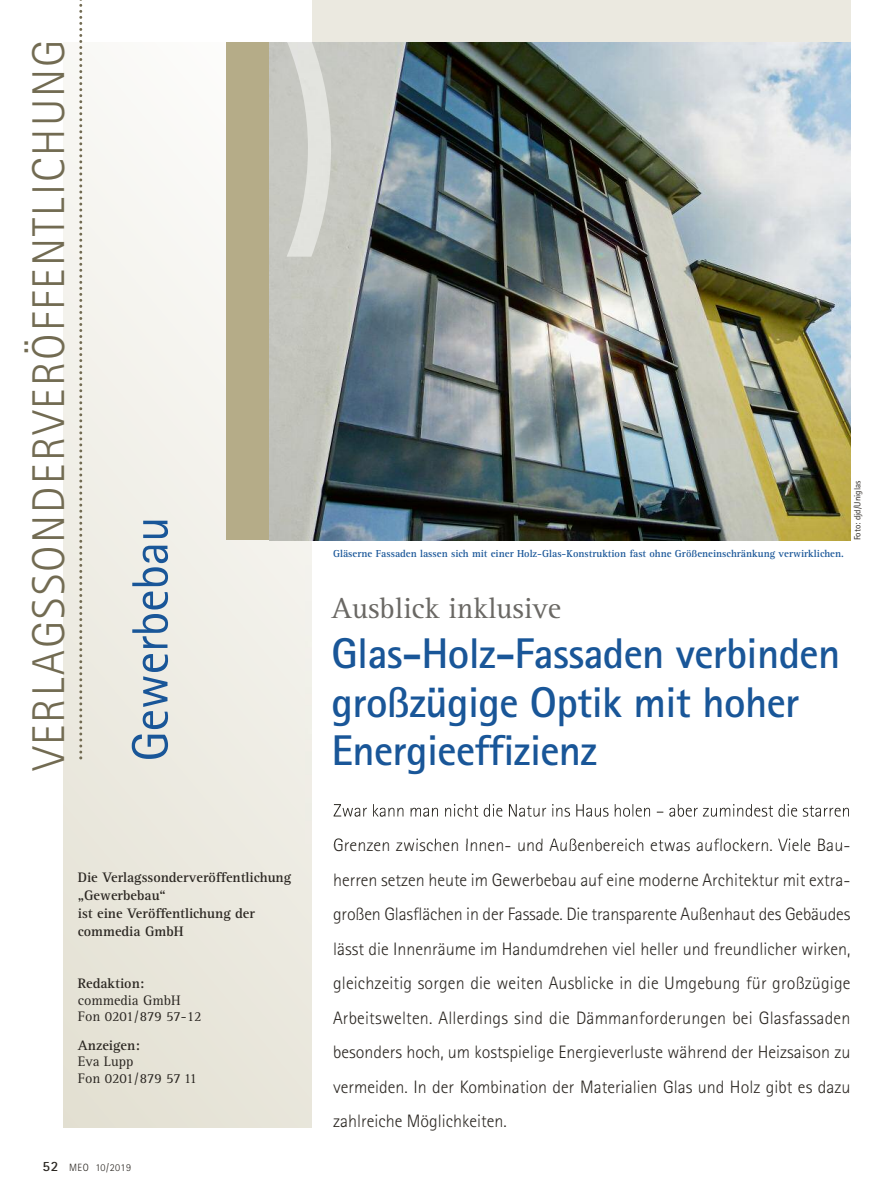
<style>
.page{position:relative;width:893px;height:1191px;background:#fff}
.page>*{position:absolute;margin:0;border:0;box-sizing:border-box;transform-origin:0 0}
.t1{font:51px "Agfa Rotis Sans Serif";letter-spacing:-.005em;color:#195698}
.t2{font:300 45.9px "Agfa Rotis Sans Serif";letter-spacing:.05em;color:#726b52}
.t3{font:700 43.05px/48.4px "Agfa Rotis Sans Serif";letter-spacing:-.015em;color:#195698}
.t4{font:29.7px "Agfa Rotis Serif";color:#6a6864}
.t5{font:300 18px/34.5px "Agfa Rotis Sans Serif";color:#2b2722;text-align:justify}
.t6{font:700 14.25px/18px "Agfa Rotis Serif";color:#2b2722}
.t7{font:14.25px/16.5px "Agfa Rotis Serif";color:#2b2722}
.t8{font:700 10.5px "Agfa Rotis Serif";color:#195698}
.t9{font:300 10.5px "Agfa Rotis Sans Serif";letter-spacing:.05em;color:#2b2722}
.t10{font:9px "Agfa Rotis Sans Serif";color:#2b2722}
.s1{font-weight:700;font-size:14.25px}
</style>
<div class="page">
<div style="left:64px;top:43px;width:248px;height:1084px;background:linear-gradient(to bottom,#f9f9f6,#e6e3d7)"></div>
<svg style="left:79px;top:0;width:3px;height:759px;background:#c6c3b6"></svg>
<img style="left:306px;top:565px;width:543px;height:278px">
<img style="left:334px;top:804px;width:69px;height:12px">
<img style="left:334px;top:838px;width:55px;height:5px">
<div style="left:227px;top:43px;width:106px;height:497px;background:#b5ac88"></div>
<div style="left:312px;top:0;width:538px;height:53px;background:#ebe9e0"></div>
<img style="left:269px;top:43px;width:581px;height:497px">
<svg style="left:287px;top:42px;width:26px;height:1px"></svg>
<img style="left:287px;top:43px;width:44px;height:214px">
<h2 class="t2" style="left:21px;top:770px;width:732px;rotate:-90deg">VERLAGSSONDERVERöFFENTLIcHUNG</h2>
<h1 class="t1" style="left:120px;top:761px;width:247px;rotate:-90deg">Gewerbebau</h1>
<p class="t6" style="left:78px;top:868px;width:215px">Die Verlagssonderveröffentlichung „Gewerbebau“<br>ist eine Veröffentlichung der commedia GmbH</p>
<p class="t6" style="left:78px;top:974px;width:68px">Redaktion:</p>
<p class="t7" style="left:78px;top:991px;width:125px">commedia GmbH<br>Fon 0201/879 57-12</p>
<p class="t6" style="left:78px;top:1036px;width:64px">Anzeigen:</p>
<p class="t7" style="left:78px;top:1053px;width:121px">Eva Lupp<br>Fon 0201/879 57 11</p>
<p class="t9" style="left:43px;top:1161px;width:90px"><span class="s1">52</span> MEO 10/2019</p>
<p class="t8" style="left:333px;top:547px;width:512px">Gläserne Fassaden lassen sich mit einer Holz-Glas-Konstruktion fast ohne Größeneinschränkung verwirklichen.</p>
<p class="t10" style="left:852px;top:540px;width:61px;rotate:-90deg">Foto: djd/Uniglas</p>
<h3 class="t4" style="left:332px;top:590px;width:231px">Ausblick inklusive</h3>
<h3 class="t3" style="left:332px;top:629px;width:510px">Glas-Holz-Fassaden verbinden großzügige Optik mit hoher<br>Energieeffizienz</h3>
<p class="t5" style="left:333px;top:827px;width:519px">Grenzen zwischen Innen- und Außenbereich etwas auflockern. Viele Bau&shy;herren setzen heute im Gewerbebau auf eine moderne Architektur mit extra&shy;großen Glasflächen in der Fassade. Die transparente Außenhaut des Gebäudes lässt die Innenräume im Handumdrehen viel heller und freundlicher wirken, gleichzeitig sorgen die weiten Ausblicke in die Umgebung für großzügige Arbeitswelten. Allerdings sind die Dämmanforderungen bei Glasfassaden besonders hoch, um kostspielige Energieverluste während der Heizsaison zu vermeiden. In der Kombination der Materialien Glas und Holz gibt es dazu zahlreiche Möglichkeiten.</p>
</div>
